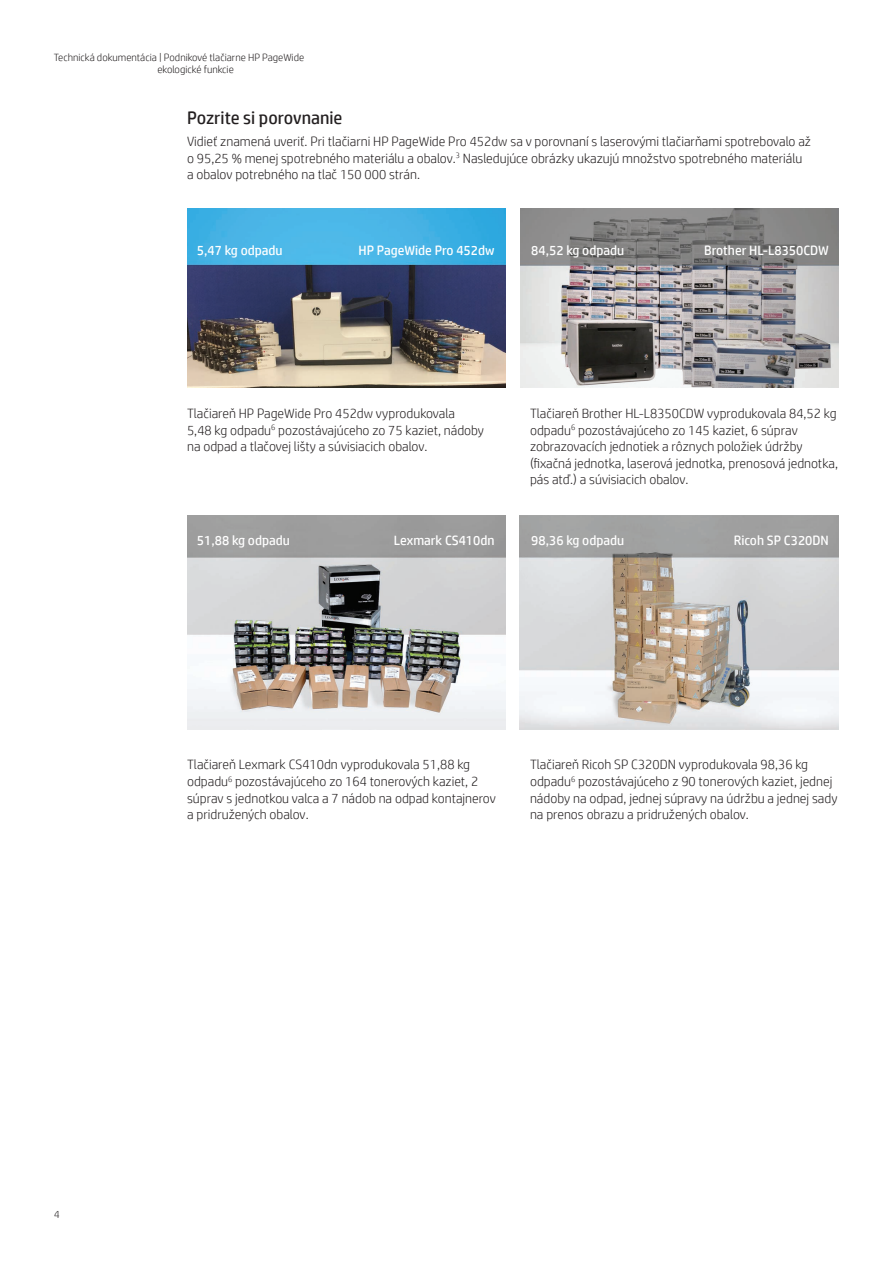
<style>
.page{position:relative;width:893px;height:1263px;background:#fff}
.page>*{position:absolute;margin:0;border:0;box-sizing:border-box;transform-origin:0 0}
.t1{font:18px "HP Simplified";color:#231f20}
.t2{font:300 13.5px/16.5px "HP Simplified";color:#231f20}
.t3{font:13.5px "HP Simplified";color:#fff}
.t4{font:300 10.5px/12.6px "HP Simplified";color:#231f20}
</style>
<div class="page">
<img style="left:187px;top:208px;width:319px;height:180px">
<img style="left:520px;top:208px;width:319px;height:180px">
<img style="left:187px;top:516px;width:319px;height:213px">
<img style="left:520px;top:516px;width:319px;height:213px">
<p class="t4" style="left:157px;top:51px;width:148px;text-indent:-103px">Technická dokumentácia | Podnikové tlačiarne HP PageWide ekologické funkcie</p>
<h1 class="t1" style="left:187px;top:106px;width:157px">Pozrite si porovnanie</h1>
<p class="t2" style="left:187px;top:133px;width:625px">Vidieť znamená uveriť. Pri tlačiarni HP PageWide Pro 452dw sa v porovnaní s laserovými tlačiarňami spotrebovalo až o 95,25 % menej spotrebného materiálu a obalov.<sup>3</sup> Nasledujúce obrázky ukazujú množstvo spotrebného materiálu a obalov potrebného na tlač 150 000 strán.</p>
<p class="t3" style="left:197px;top:241px;width:87px">5,47 kg odpadu</p>
<p class="t3" style="left:358px;top:241px;width:138px">HP PageWide Pro 452dw</p>
<p class="t3" style="left:531px;top:241px;width:94px">84,52 kg odpadu</p>
<p class="t3" style="left:704px;top:241px;width:126px">Brother HL-L8350CDW</p>
<p class="t2" style="left:187px;top:405px;width:298px">Tlačiareň HP PageWide Pro 452dw vyprodukovala<br>5,48 kg odpadu<sup>6</sup> pozostávajúceho zo 75 kaziet, nádoby na odpad a tlačovej lišty a súvisiacich obalov.</p>
<p class="t2" style="left:530px;top:405px;width:309px">Tlačiareň Brother HL-L8350CDW vyprodukovala 84,52 kg odpadu<sup>6</sup> pozostávajúceho zo 145 kaziet, 6 súprav zobrazovacích jednotiek a rôznych položiek údržby (fixačná jednotka, laserová jednotka, prenosová jednotka, pás atď.) a súvisiacich obalov.</p>
<p class="t3" style="left:197px;top:531px;width:94px">51,88 kg odpadu</p>
<p class="t3" style="left:394px;top:531px;width:102px">Lexmark CS410dn</p>
<p class="t3" style="left:531px;top:531px;width:94px">98,36 kg odpadu</p>
<p class="t3" style="left:734px;top:531px;width:97px">Ricoh SP C320DN</p>
<p class="t2" style="left:187px;top:756px;width:310px">Tlačiareň Lexmark CS410dn vyprodukovala 51,88 kg odpadu<sup>6</sup> pozostávajúceho zo 164 tonerových kaziet, 2 súprav s jednotkou valca a 7 nádob na odpad kontajnerov a pridružených obalov.</p>
<p class="t2" style="left:530px;top:756px;width:309px">Tlačiareň Ricoh SP C320DN vyprodukovala 98,36 kg odpadu<sup>6</sup> pozostávajúceho z 90 tonerových kaziet, jednej nádoby na odpad, jednej súpravy na údržbu a jednej sady na prenos obrazu a pridružených obalov.</p>
<p class="t4" style="left:54px;top:1207px;width:7px">4</p>
</div>
